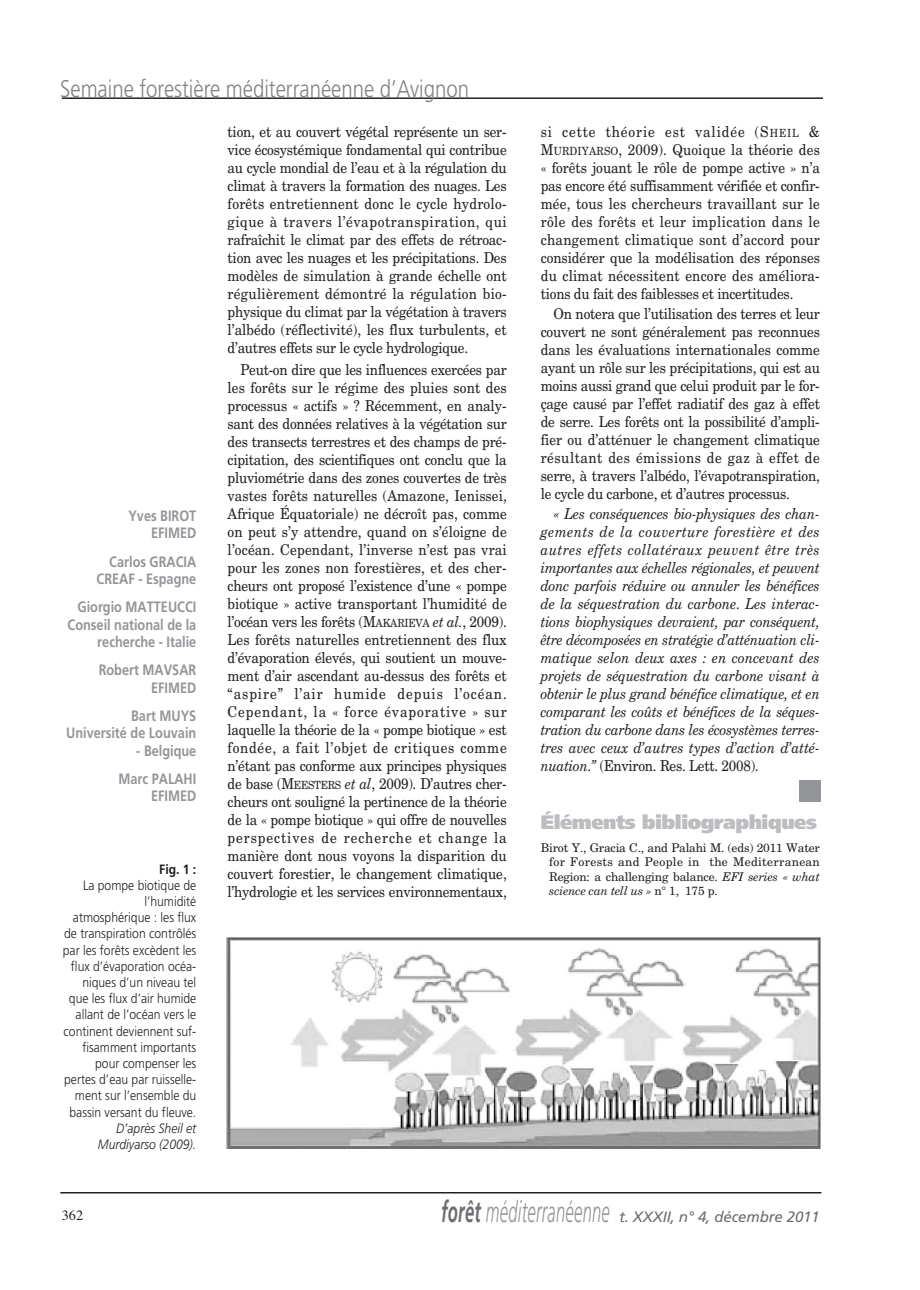
<style>
.page{position:relative;width:920px;height:1290px;background:#fff}
.page>*{position:absolute;margin:0;border:0;box-sizing:border-box;transform-origin:0 0}
.t1{font:300 24px "Frutiger";color:#808285;scale:.85 1}
.t2{font:900 19.5px "Frutiger";letter-spacing:-.025em;color:#bcbdc0}
.t3{font:15px/18px "New Century Schlbk";letter-spacing:-.015em;color:#231f20;text-align:justify;scale:.9 1}
.t4{font:italic 15px/18px "New Century Schlbk";color:#231f20;text-align:justify;scale:.9 1}
.t5{font:700 15px/17.2px "Frutiger";color:#939598;text-align:right;scale:.85 1}
.t6{font:italic 15px "Frutiger";letter-spacing:-.005em;color:#6c6d70}
.t7{font:14.25px "Times";color:#231f20}
.t8{font:300 13.5px/16.2px "Frutiger";color:#231f20;text-align:right;scale:.9 1}
.t9{font:italic 300 13.5px/16.2px "Frutiger";color:#231f20;text-align:right;scale:.9 1}
.t10{font:700 13.5px "Frutiger";color:#231f20;scale:.9 1}
.t11{font:12px/14.4px "New Century Schlbk";letter-spacing:-.015em;color:#231f20;text-align:justify}
.s1{font-size:11.25px}
.s2{font-style:italic}
.s3{font-style:normal}
.s4{font-weight:700;font-size:29.7px}
.s5{font-weight:300;font-size:29.7px;color:#939598}
</style>
<div class="page">
<hr style="left:60px;top:1192px;width:761px;height:1px;background:#231f20">
<hr style="left:62px;top:97px;width:761px;height:2px;background:#231f20">
<img style="left:226px;top:937px;width:595px;height:211px">
<div style="left:799px;top:780px;width:21px;height:21px;background:#939598"></div>
<h1 class="t1" style="left:60px;top:75px;width:482px">Semaine forestière méditerranéenne d’Avignon</h1>
<p class="t3" style="left:228px;top:122px;width:312px">tion, et au couvert végétal représente un ser&shy;vice écosystémique fondamental qui contribue au cycle mondial de l’eau et à la régulation du climat à travers la formation des nuages. Les forêts entretiennent donc le cycle hydrolo&shy;gique à travers l’évapotranspiration, qui rafraîchit le climat par des effets de rétroac&shy;tion avec les nuages et les précipitations. Des modèles de simulation à grande échelle ont régulièrement démontré la régulation bio&shy;physique du climat par la végétation à travers l’albédo (réflectivité), les flux turbulents, et d’autres effets sur le cycle hydrologique.</p>
<p class="t3" style="left:228px;top:360px;width:312px;text-indent:13px">Peut-on dire que les influences exercées par les forêts sur le régime des pluies sont des processus « actifs » ? Récemment, en analy&shy;sant des données relatives à la végétation sur des transects terrestres et des champs de pré&shy;cipitation, des scientifiques ont conclu que la pluviométrie dans des zones couvertes de très vastes forêts naturelles (Amazone, Ienissei, Afrique Équatoriale) ne décroît pas, comme on peut s’y attendre, quand on s’éloigne de l’océan. Cependant, l’inverse n’est pas vrai pour les zones non forestières, et des cher&shy;cheurs ont proposé l’existence d’une « pompe biotique » active transportant l’humidité de l’océan vers les forêts (M<span class="s1">AKARIEVA</span> <span class="s2">et al.</span>, 2009).<br>Les forêts naturelles entretiennent des flux d’évaporation élevés, qui soutient un mouve&shy;ment d’air ascendant au-dessus des forêts et “aspire” l’air humide depuis l’océan.<br>Cependant, la « force évaporative » sur laquelle la théorie de la « pompe biotique » est fondée, a fait l’objet de critiques comme n’étant pas conforme aux principes physiques de base (M<span class="s1">EESTERS</span> <span class="s2">et al</span>, 2009). D’autres cher&shy;cheurs ont souligné la pertinence de la théorie de la « pompe biotique » qui offre de nouvelles perspectives de recherche et change la manière dont nous voyons la disparition du couvert forestier, le changement climatique, l’hydrologie et les services environnementaux,</p>
<p class="t5" style="left:128px;top:507px;width:81px">Yves BIROT<br>EFIMED</p>
<p class="t5" style="left:97px;top:553px;width:119px">Carlos GRACIA<br>CREAF - Espagne</p>
<p class="t5" style="left:68px;top:598px;width:153px">Giorgio MATTEUCCI<br>Conseil national de la recherche - Italie</p>
<p class="t5" style="left:99px;top:661px;width:116px">Robert MAVSAR<br>EFIMED</p>
<p class="t5" style="left:66px;top:707px;width:155px">Bart MUYS<br>Université de Louvain</p>
<p class="t5" style="left:118px;top:736px;width:93px;line-height:28.5px">- Belgique<br>Marc PALAHI</p>
<p class="t5" style="left:151px;top:787px;width:55px">EFIMED</p>
<p class="t10" style="left:159px;top:861px;width:43px">Fig. 1 :</p>
<p class="t8" style="left:63px;top:877px;width:150px">La pompe biotique de l’humidité<br>atmosphérique : les flux de transpiration contrôlés par les forêts excèdent les flux d’évaporation océa&shy;niques d’un niveau tel que les flux d’air humide allant de l’océan vers le continent deviennent suf&shy;fisamment importants pour compenser les pertes d’eau par ruisselle&shy;ment sur l’ensemble du bassin versant du fleuve.</p>
<p class="t9" style="left:98px;top:1120px;width:111px">D’après Sheil et<br>Murdiyarso (2009).</p>
<p class="t3" style="left:541px;top:122px;width:312px">si cette théorie est validée (S<span class="s1">HEIL</span> &amp; M<span class="s1">URDIYARSO</span>, 2009). Quoique la théorie des « forêts jouant le rôle de pompe active » n’a pas encore été suffisamment vérifiée et confir&shy;mée, tous les chercheurs travaillant sur le rôle des forêts et leur implication dans le changement climatique sont d’accord pour considérer que la modélisation des réponses du climat nécessitent encore des améliora&shy;tions du fait des faiblesses et incertitudes.</p>
<p class="t3" style="left:541px;top:304px;width:312px;text-indent:13px">On notera que l’utilisation des terres et leur couvert ne sont généralement pas reconnues dans les évaluations internationales comme ayant un rôle sur les précipitations, qui est au moins aussi grand que celui produit par le for&shy;çage causé par l’effet radiatif des gaz à effet de serre. Les forêts ont la possibilité d’ampli&shy;fier ou d’atténuer le changement climatique résultant des émissions de gaz à effet de serre, à travers l’albédo, l’évapotranspiration, le cycle du carbone, et d’autres processus.</p>
<p class="t4" style="left:541px;top:504px;width:312px;text-indent:13px">« Les conséquences bio-physiques des chan&shy;gements de la couverture forestière et des autres effets collatéraux peuvent être très importantes aux échelles régionales, et peuvent donc parfois réduire ou annuler les bénéfices de la séquestration du carbone. Les interac&shy;tions biophysiques devraient, par conséquent, être décomposées en stratégie d’atténuation cli&shy;matique selon deux axes : en concevant des projets de séquestration du carbone visant à obtenir le plus grand bénéfice climatique, et en comparant les coûts et bénéfices de la séques&shy;tration du carbone dans les écosystèmes terres&shy;tres avec ceux d’autres types d’action d’atté&shy;nuation.” <span class="s3">(Environ. Res. Lett. 2008).</span></p>
<h2 class="t2" style="left:541px;top:810px;width:278px">Éléments bibliographiques</h2>
<p class="t11" style="left:549px;top:840px;width:272px;text-indent:-9px">Birot Y., Gracia C., and Palahi M. (eds) 2011 Water for Forests and People in the Mediterranean Region: a challenging balance. <span class="s2">EFI series « what science can tell us »</span> n° 1, 175 p.</p>
<p class="t7" style="left:62px;top:1202px;width:23px">362</p>
<p class="t6" style="left:441px;top:1208px;width:380px"><span class="s4">forêt</span> <span class="s5">méditerranéenne</span> t. XXXII, n° 4, décembre 2011</p>
</div>
